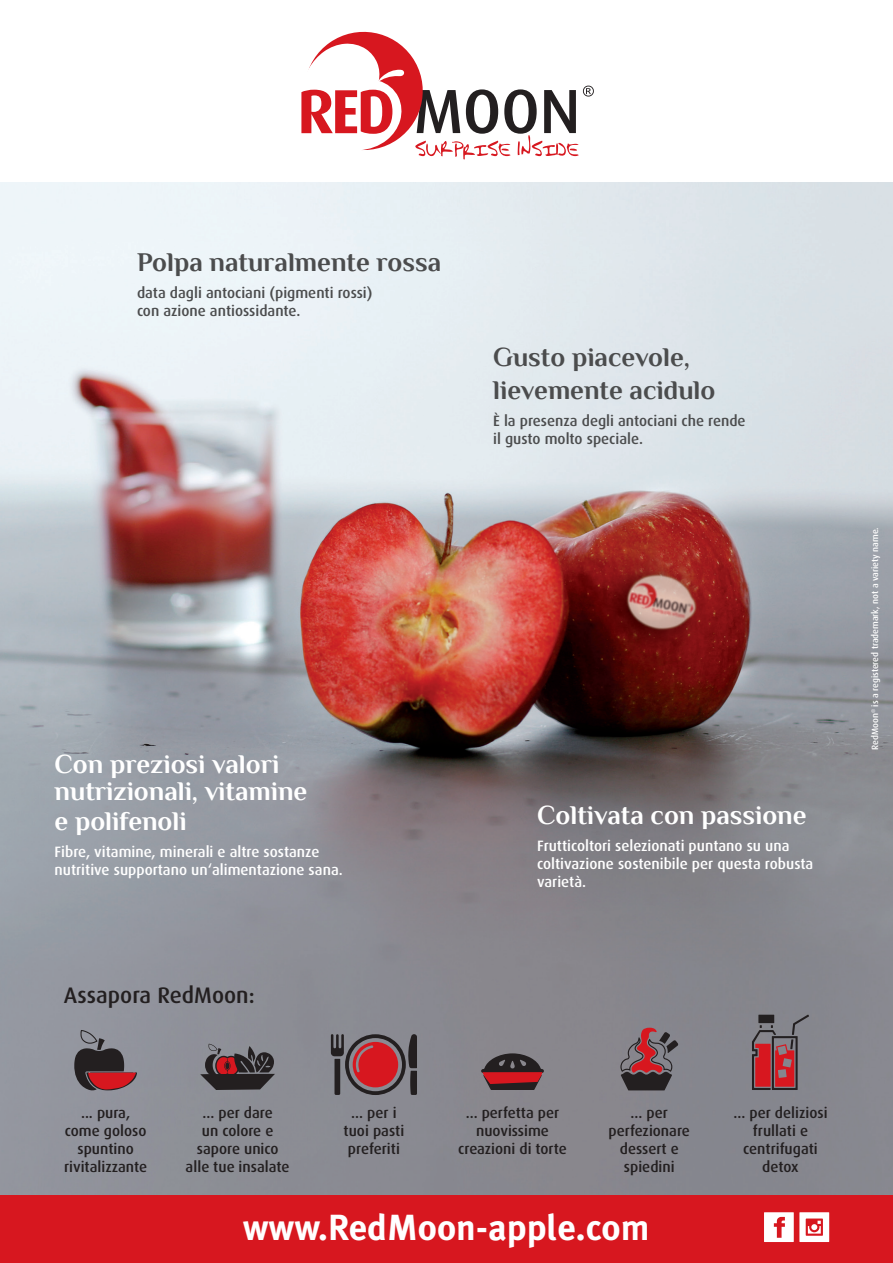
<style>
.page{position:relative;width:893px;height:1263px;background:#fff}
.page>*{position:absolute;margin:0;border:0;box-sizing:border-box;transform-origin:0 0}
.t1{font:700 36.3px "Meta Plus";color:#fff}
.t2{font:700 27px/27px "Philosopher";color:#fff}
.t3{font:700 27px/33px "Philosopher";color:#4b4c4d}
.t4{font:500 22.5px "Dax";color:#231f20}
.t5{font:500 15px/18px "Dax";color:#231f20;text-align:center}
.t6{font:500 15px/18px "Dax";color:#fff}
.t7{font:500 15px/18px "Dax";color:#4b4c4d}
.t8{font:500 9px "Dax";color:#fff}
</style>
<div class="page">
<img style="left:0;top:182px;width:893px;height:1014px">
<div style="left:0;top:1196px;width:893px;height:67px;background:#d7171f"></div>
<svg style="left:301px;top:31px;width:293px;height:128px"></svg>
<div style="left:764px;top:1212px;width:30px;height:30px;background:#fff"></div>
<svg style="left:774px;top:1217px;width:11px;height:21px"></svg>
<div style="left:799px;top:1212px;width:30px;height:30px;background:#fff"></div>
<svg style="left:806px;top:1218px;width:17px;height:18px"></svg>
<svg style="left:331px;top:1034px;width:86px;height:61px"></svg>
<svg style="left:620px;top:1028px;width:58px;height:62px"></svg>
<svg style="left:752px;top:1014px;width:57px;height:76px"></svg>
<svg style="left:74px;top:1030px;width:63px;height:60px"></svg>
<svg style="left:481px;top:1053px;width:63px;height:37px"></svg>
<svg style="left:200px;top:1044px;width:75px;height:46px"></svg>
<h2 class="t3" style="left:137px;top:246px;width:306px">Polpa naturalmente rossa</h2>
<p class="t7" style="left:137px;top:284px;width:237px">data dagli antociani (pigmenti rossi) con azione antiossidante.</p>
<h2 class="t3" style="left:493px;top:341px;width:224px">Gusto piacevole, lievemente acidulo</h2>
<p class="t7" style="left:493px;top:412px;width:254px">È la presenza degli antociani che rende il gusto molto speciale.</p>
<h2 class="t2" style="left:55px;top:751px;width:254px">Con preziosi valori nutrizionali, vitamine</h2>
<h2 class="t2" style="left:55px;top:808px;width:134px">e polifenoli</h2>
<p class="t6" style="left:55px;top:843px;width:290px">Fibre, vitamine, minerali e altre sostanze nutritive supportano un‘alimentazione sana.</p>
<h3 class="t4" style="left:64px;top:982px;width:192px">Assapora RedMoon:</h3>
<h2 class="t2" style="left:537px;top:802px;width:271px">Coltivata con passione</h2>
<p class="t6" style="left:537px;top:837px;width:278px">Frutticoltori selezionati puntano su una coltivazione sostenibile per questa robusta varietà.</p>
<p class="t5" style="left:64px;top:1104px;width:85px">... pura, come goloso spuntino rivitalizzante</p>
<p class="t5" style="left:458px;top:1104px;width:110px">... perfetta per nuovissime creazioni di torte</p>
<p class="t5" style="left:186px;top:1104px;width:105px">... per dare<br>un colore e sapore unico alle tue insalate</p>
<p class="t5" style="left:344px;top:1104px;width:62px">... per i tuoi pasti preferiti</p>
<p class="t5" style="left:609px;top:1104px;width:83px">... per perfezionare dessert e spiedini</p>
<p class="t5" style="left:733px;top:1104px;width:96px">... per deliziosi frullati e centrifugati detox</p>
<h1 class="t1" style="left:243px;top:1207px;width:408px">www.RedMoon-apple.com</h1>
<p class="t8" style="left:870px;top:750px;width:224px;rotate:-90deg">RedMoon<sup>®</sup> is a registered trademark, not a variety name.</p>
</div>
